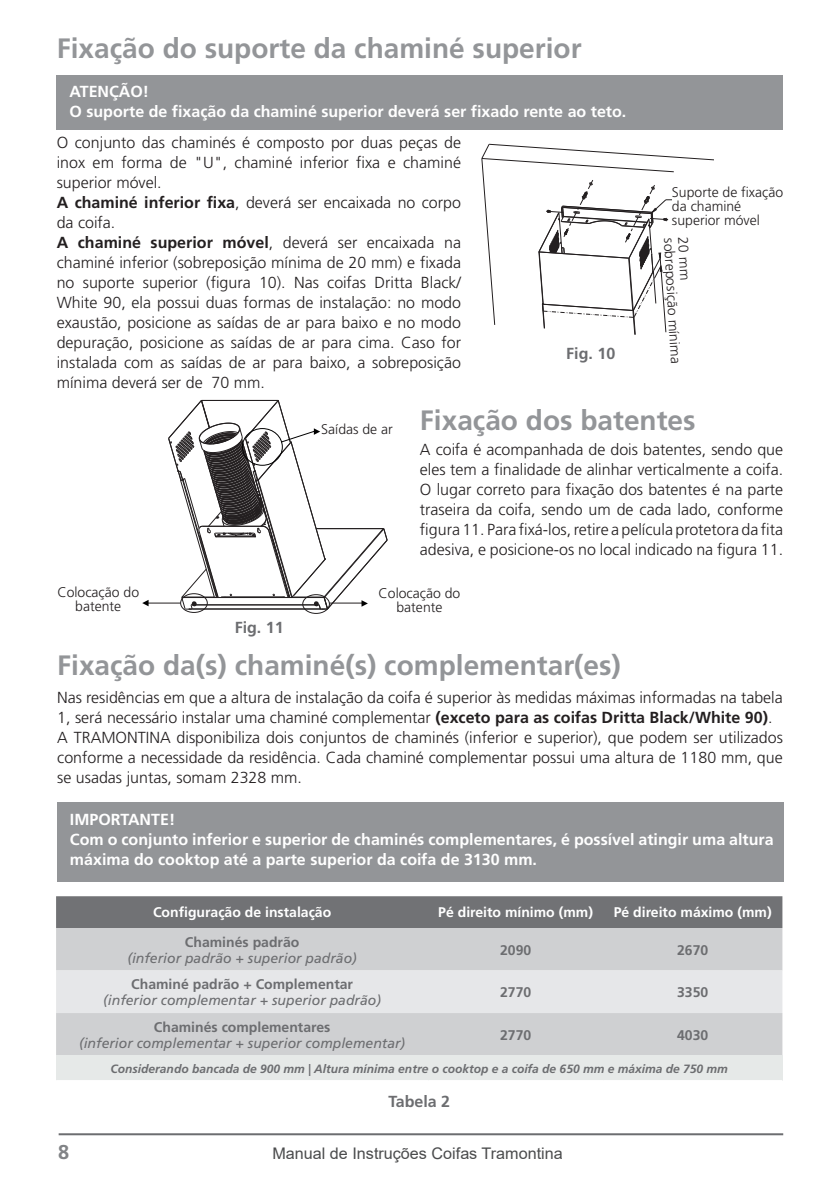
<style>
.page{position:relative;width:840px;height:1191px;background:#fff}
.page>*{position:absolute;margin:0;border:0;box-sizing:border-box;transform-origin:0 0}
.t1{font:700 28px "Frutiger LT Pro";color:#939598}
.t2{font:700 20px "Frutiger LT Pro";color:#818386}
.t3{font:300 16px/20px "Frutiger LT Pro";color:#231f20;text-align:justify}
.t4{font:700 16px/20px "Frutiger LT Pro";color:#fff}
.t5{font:16px "Arial";color:#4b4c4d}
.t6{font:700 16px "Frutiger LT Pro";color:#6c6d70}
.t7{font:italic 14px "Frutiger LT Pro";color:#6c6d70}
.t8{font:300 14px/14px "Frutiger LT Pro";color:#231f20;text-align:center}
.t9{font:700 14px "Frutiger LT Pro";color:#6c6d70}
.t10{font:700 14px "Frutiger LT Pro";color:#fff}
.t11{font:italic 700 12px "Frutiger LT Pro";color:#6c6d70}
.t12{font:7.4px "CG Omega";color:#231f20}
.t13{font:4px "Helvetica";color:#231f20}
.s1{font-weight:700}
</style>
<div class="page">
<hr style="left:59px;top:1133px;width:723px;height:2px;background:#6c6d70">
<div style="left:57px;top:802px;width:726px;height:79px;background:#939598"></div>
<div style="left:56px;top:896px;width:726px;height:32px;background:#717275"></div>
<div style="left:56px;top:928px;width:726px;height:127px;background:#cfd0d2"></div>
<div style="left:56px;top:970px;width:726px;height:43px;background:#e6e7e9"></div>
<div style="left:56px;top:1055px;width:726px;height:25px;background:#e6e9e8"></div>
<div style="left:302px;top:594px;width:27px;height:19px;border:1px solid #231f20;border-radius:50%"></div>
<div style="left:180px;top:593px;width:27px;height:19px;border:1px solid #231f20;border-radius:50%"></div>
<hr style="left:147px;top:603px;width:33px;height:1px;background:#231f20">
<svg style="left:142px;top:600px;width:6px;height:6px"></svg>
<svg style="left:168px;top:400px;width:220px;height:210px"></svg>
<svg style="left:481px;top:144px;width:232px;height:191px"></svg>
<div style="left:57px;top:75px;width:725px;height:54px;background:#939598"></div>
<p class="t1" style="left:57px;top:32px;width:526px">Fixação do suporte da chaminé superior</p>
<p class="t4" style="left:69px;top:81px;width:81px">ATENÇÃO!</p>
<p class="t4" style="left:69px;top:101px;width:558px">O suporte de fixação da chaminé superior deverá ser fixado rente ao teto.</p>
<p class="t3" style="left:57px;top:132px;width:405px">O conjunto das chaminés é composto por duas peças de inox em forma de "U", chaminé inferior fixa e chaminé superior móvel.</p>
<p class="t3" style="left:57px;top:192px;width:405px"><span class="s1">A chaminé inferior fixa</span>, deverá ser encaixada no corpo da coifa.</p>
<p class="t3" style="left:57px;top:232px;width:405px"><span class="s1">A chaminé superior móvel</span>, deverá ser encaixada na chaminé inferior (sobreposição mínima de 20 mm) e fixada no suporte superior (figura 10). Nas coifas Dritta Black/ White 90, ela possui duas formas de instalação: no modo exaustão, posicione as saídas de ar para baixo e no modo depuração, posicione as saídas de ar para cima. Caso for instalada com as saídas de ar para baixo, a sobreposição mínima deverá ser de 70 mm.</p>
<p class="t6" style="left:566px;top:344px;width:50px">Fig. 10</p>
<p class="t8" style="left:671px;top:185px;width:113px">Suporte de fixação</p>
<p class="t12" style="left:675px;top:191px;width:160px">SUPORTE FIXAÇÃO DA CHAMINÉ SUPERIOR MÓVEL</p>
<p class="t8" style="left:671px;top:199px;width:89px;text-align:left">da chaminé superior móvel</p>
<p class="t8" style="left:675px;top:238px;width:127px;rotate:87deg">sobreposição mínima</p>
<p class="t8" style="left:689px;top:237px;width:44px;rotate:87deg">20 mm</p>
<p class="t13" style="left:668px;top:273px;width:42px;rotate:86deg">20mm ENCAIXE MÍNIMO</p>
<p class="t8" style="left:57px;top:585px;width:83px">Colocação do batente</p>
<p class="t6" style="left:234px;top:618px;width:50px">Fig. 11</p>
<p class="t8" style="left:321px;top:422px;width:73px">Saídas de ar</p>
<p class="t1" style="left:420px;top:403px;width:277px">Fixação dos batentes</p>
<p class="t3" style="left:420px;top:439px;width:364px">A coifa é acompanhada de dois batentes, sendo que eles tem a finalidade de alinhar verticalmente a coifa.<br>O lugar correto para fixação dos batentes é na parte traseira da coifa, sendo um de cada lado, conforme figura 11. Para fixá-los, retire a película protetora da fita adesiva, e posicione-os no local indicado na figura 11.</p>
<p class="t8" style="left:378px;top:586px;width:83px">Colocação do batente</p>
<p class="t1" style="left:57px;top:648px;width:565px">Fixação da(s) chaminé(s) complementar(es)</p>
<p class="t3" style="left:57px;top:687px;width:726px">Nas residências em que a altura de instalação da coifa é superior às medidas máximas informadas na tabela<br>1, será necessário instalar uma chaminé complementar <span class="s1">(exceto para as coifas Dritta Black/White 90)</span>.</p>
<p class="t3" style="left:57px;top:727px;width:726px">A TRAMONTINA disponibiliza dois conjuntos de chaminés (inferior e superior), que podem ser utilizados conforme a necessidade da residência. Cada chaminé complementar possui uma altura de 1180 mm, que se usadas juntas, somam 2328 mm.</p>
<p class="t4" style="left:70px;top:810px;width:107px">IMPORTANTE!</p>
<p class="t4" style="left:70px;top:830px;width:704px">Com o conjunto inferior e superior de chaminés complementares, é possível atingir uma altura máxima do cooktop até a parte superior da coifa de 3130 mm.</p>
<p class="t10" style="left:153px;top:904px;width:180px">Configuração de instalação</p>
<p class="t10" style="left:438px;top:904px;width:156px">Pé direito mínimo (mm)</p>
<p class="t10" style="left:613px;top:904px;width:159px">Pé direito máximo (mm)</p>
<p class="t9" style="left:185px;top:933px;width:116px">Chaminés padrão</p>
<p class="t7" style="left:127px;top:949px;width:231px">(inferior padrão + superior padrão)</p>
<p class="t9" style="left:500px;top:941px;width:33px">2090</p>
<p class="t9" style="left:676px;top:941px;width:33px">2670</p>
<p class="t9" style="left:131px;top:976px;width:223px">Chaminé padrão + Complementar</p>
<p class="t7" style="left:103px;top:992px;width:279px">(inferior complementar + superior padrão)</p>
<p class="t9" style="left:500px;top:984px;width:33px">2770</p>
<p class="t9" style="left:676px;top:984px;width:33px">3350</p>
<p class="t9" style="left:154px;top:1018px;width:178px">Chaminés complementares</p>
<p class="t7" style="left:79px;top:1034px;width:327px">(inferior complementar + superior complementar)</p>
<p class="t9" style="left:500px;top:1026px;width:33px">2770</p>
<p class="t9" style="left:676px;top:1026px;width:33px">4030</p>
<p class="t11" style="left:110px;top:1061px;width:618px">Considerando bancada de 900 mm | Altura mínima entre o cooktop e a coifa de 650 mm e máxima de 750 mm</p>
<p class="t6" style="left:388px;top:1092px;width:63px">Tabela 2</p>
<p class="t2" style="left:58px;top:1140px;width:13px">8</p>
<p class="t5" style="left:272px;top:1142px;width:292px">Manual de Instruções Coifas Tramontina</p>
</div>
